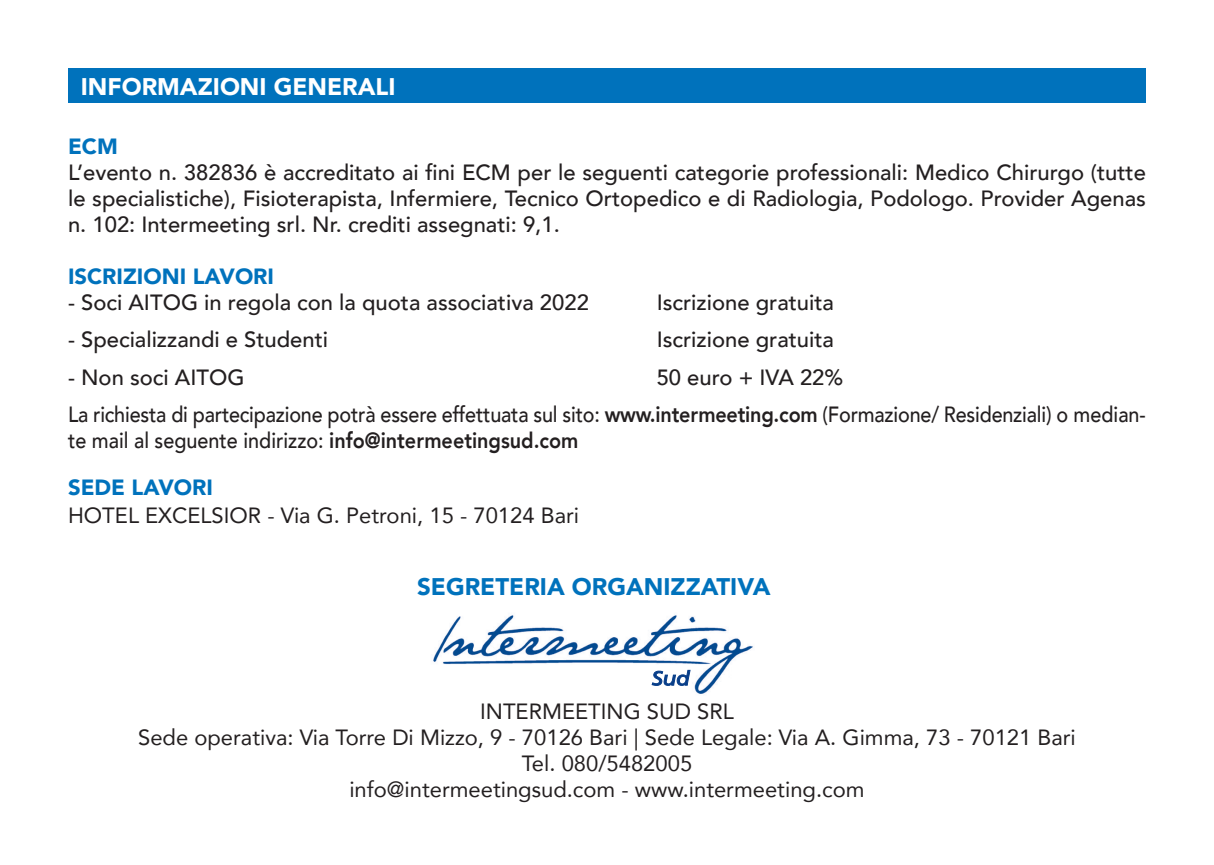
<style>
.page{position:relative;width:1214px;height:865px;background:#fff}
.page>*{position:absolute;margin:0;border:0;box-sizing:border-box;transform-origin:0 0}
.t1{font:900 24px "Avenir";color:#0072bc}
.t2{font:900 24px "Avenir";color:#fff}
.t3{font:500 22px/26px "Avenir";color:#231f20;text-align:justify}
.t4{font:22px/26px "Avenir";color:#231f20;text-align:center}
.t5{font:500 22px "Avenir";color:#231f20;scale:.9 1}
.t6{font:900 22px "Avenir";color:#0072bc}
.s1{font-weight:800}
</style>
<div class="page">
<img style="left:433px;top:615px;width:320px;height:79px">
<svg style="left:651px;top:651px;width:39px;height:43px"></svg>
<div style="left:68px;top:68px;width:1077px;height:34px;background:#0072bc"></div>
<p class="t2" style="left:81px;top:66px;width:316px">INFORMAZIONI GENERALI</p>
<p class="t6" style="left:68px;top:127px;width:51px">ECM</p>
<p class="t3" style="left:68px;top:158px;width:1079px">L’evento n. 382836 è accreditato ai fini ECM per le seguenti categorie professionali: Medico Chirurgo (tutte le specialistiche), Fisioterapista, Infermiere, Tecnico Ortopedico e di Radiologia, Podologo. Provider Agenas n. 102: Intermeeting srl. Nr. crediti assegnati: 9,1.</p>
<p class="t6" style="left:68px;top:257px;width:207px">ISCRIZIONI LAVORI</p>
<p class="t3" style="left:68px;top:288px;width:522px">- Soci AITOG in regola con la quota associativa 2022</p>
<p class="t3" style="left:656px;top:288px;width:179px">Iscrizione gratuita</p>
<p class="t3" style="left:68px;top:325px;width:261px">- Specializzandi e Studenti</p>
<p class="t3" style="left:656px;top:325px;width:179px">Iscrizione gratuita</p>
<p class="t3" style="left:68px;top:363px;width:178px">- Non soci AITOG</p>
<p class="t3" style="left:68px;top:357px;width:1079px;line-height:37.4px;text-indent:588px">50 euro + IVA 22%<br>La richiesta di partecipazione potrà essere effettuata sul sito: <span class="s1">www.intermeeting.com</span> (Formazione/ Residenziali) o median-</p>
<p class="t5" style="left:68px;top:421px;width:568px">te mail al seguente indirizzo: <span class="s1">info@intermeetingsud.com</span></p>
<p class="t6" style="left:68px;top:468px;width:146px">SEDE LAVORI</p>
<p class="t4" style="left:68px;top:501px;width:512px">HOTEL EXCELSIOR - Via G. Petroni, 15 - 70124 Bari</p>
<p class="t1" style="left:417px;top:566px;width:355px">SEGRETERIA ORGANIZZATIVA</p>
<p class="t4" style="left:138px;top:698px;width:939px">INTERMEETING SUD SRL<br>Sede operativa: Via Torre Di Mizzo, 9 - 70126 Bari | Sede Legale: Via A. Gimma, 73 - 70121 Bari Tel. 080/5482005<br>info@intermeetingsud.com - www.intermeeting.com</p>
</div>
